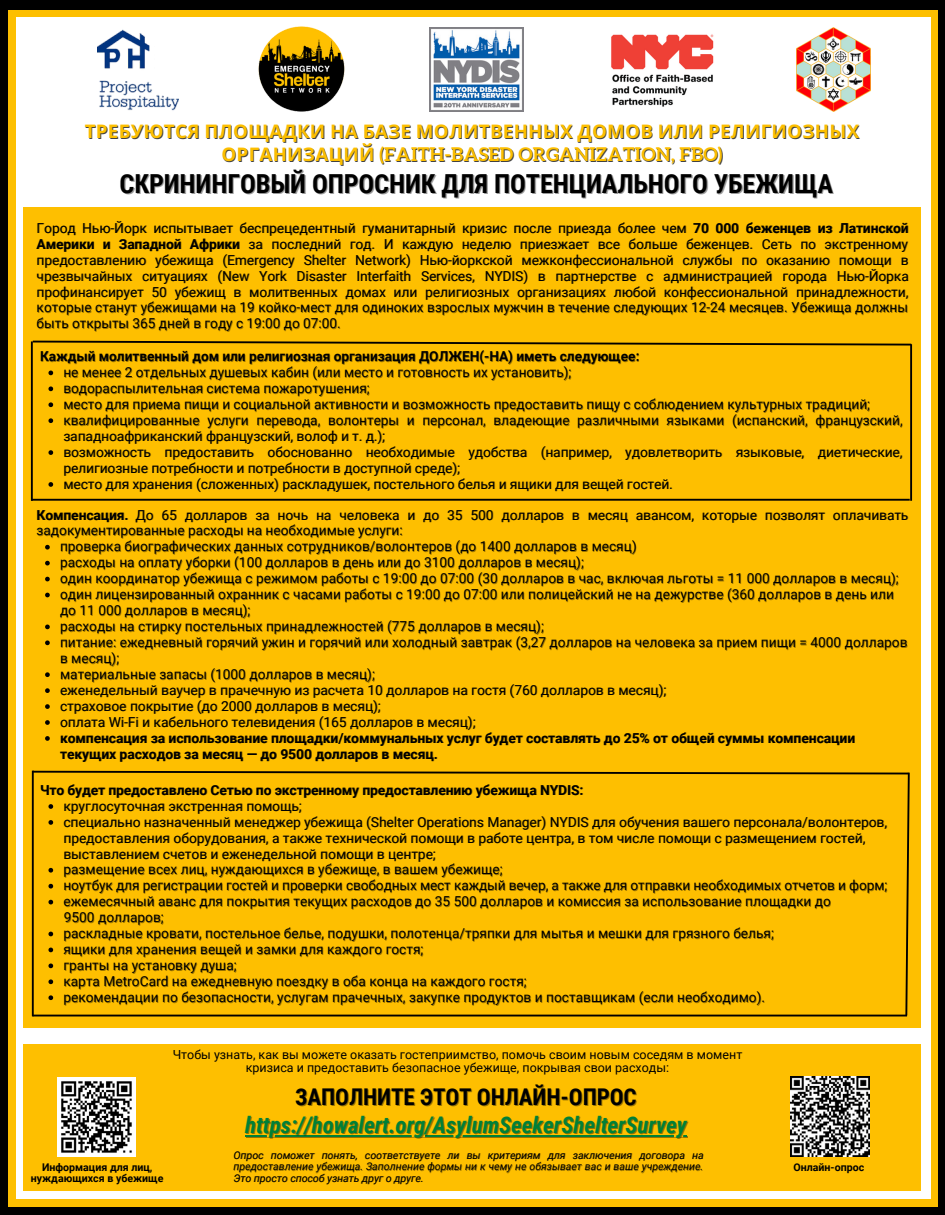
<style>
.page{position:relative;width:945px;height:1215px;background:#000}
.page>*{position:absolute;margin:0;border:0;box-sizing:border-box;transform-origin:0 0}
.t1{font:700 26.25px "Roboto Condensed";letter-spacing:-.005em;color:#000}
.t2{font:700 23.12px "Roboto Condensed";letter-spacing:-.005em;color:#000}
.t3{font:italic 700 23px "Roboto Condensed";letter-spacing:-.005em;color:#008037}
.t4{font:700 18.75px/23.5px "Noto Sans";letter-spacing:.015em;color:#fdbf00;text-align:center}
.t5{font:13.75px/16px "Roboto";color:#000}
.t6{font:700 13.75px/16px "Roboto";letter-spacing:-.005em;color:#000}
.t7{font:12.5px/13.1px "Roboto";color:#000;text-align:center}
.t8{font:italic 10.62px/11.5px "Roboto";letter-spacing:-.005em;color:#000;text-align:justify}
.t9{font:700 10.62px/10.6px "Roboto";color:#000;text-align:center}
.s1{font-family:"Aleo"}
.s2{font-weight:700}
</style>
<div class="page">
<div style="left:8px;top:10px;width:929px;height:1197px;background:#fdbf00"></div>
<div style="left:16px;top:17px;width:914px;height:1182px;background:#fff"></div>
<img style="left:429px;top:27px;width:94px;height:85px">
<img style="left:258px;top:27px;width:87px;height:84px">
<div style="left:23px;top:207px;width:898px;height:820px;background:#febf00"></div>
<img style="left:797px;top:27px;width:73px;height:85px">
<div style="left:23px;top:1044px;width:898px;height:147px;background:#febf00"></div>
<img style="left:97px;top:29px;width:53px;height:40px">
<img style="left:99px;top:80px;width:80px;height:31px">
<svg style="left:32px;top:340px;width:881px;height:6px"></svg>
<hr style="left:31px;top:499px;width:879px;height:2px;background:#000">
<hr style="left:31px;top:341px;width:2px;height:160px;background:#000">
<hr style="left:910px;top:344px;width:2px;height:157px;background:#000">
<img style="left:790px;top:1077px;width:80px;height:79px">
<img style="left:611px;top:34px;width:103px;height:73px">
<img style="left:57px;top:1078px;width:79px;height:79px">
<svg style="left:48px;top:371px;width:5px;height:4px"></svg>
<svg style="left:48px;top:386px;width:5px;height:5px"></svg>
<svg style="left:48px;top:402px;width:5px;height:5px"></svg>
<svg style="left:48px;top:418px;width:5px;height:5px"></svg>
<svg style="left:48px;top:450px;width:5px;height:5px"></svg>
<svg style="left:48px;top:482px;width:5px;height:5px"></svg>
<svg style="left:31px;top:770px;width:879px;height:247px"></svg>
<svg style="left:45px;top:545px;width:5px;height:5px"></svg>
<svg style="left:45px;top:561px;width:5px;height:4px"></svg>
<svg style="left:45px;top:577px;width:5px;height:4px"></svg>
<svg style="left:45px;top:593px;width:5px;height:4px"></svg>
<svg style="left:45px;top:625px;width:5px;height:4px"></svg>
<svg style="left:45px;top:640px;width:5px;height:5px"></svg>
<svg style="left:45px;top:672px;width:5px;height:5px"></svg>
<svg style="left:45px;top:688px;width:5px;height:5px"></svg>
<svg style="left:45px;top:704px;width:5px;height:5px"></svg>
<svg style="left:45px;top:720px;width:5px;height:5px"></svg>
<svg style="left:45px;top:736px;width:5px;height:5px"></svg>
<hr style="left:246px;top:1136px;width:442px;height:1px;background:#000;opacity:.4">
<hr style="left:245px;top:1135px;width:442px;height:1px;background:#008037">
<p class="t4" style="left:85px;top:119px;width:776px">ТРЕБУЮТСЯ ПЛОЩАДКИ НА БАЗЕ МОЛИТВЕННЫХ ДОМОВ ИЛИ РЕЛИГИОЗНЫХ<br>ОРГАНИЗАЦИЙ <span class="s1">(FAITH-BASED ORGANIZATION, FBO)</span></p>
<p class="t1" style="left:120px;top:169px;width:715px">СКРИНИНГОВЫЙ ОПРОСНИК ДЛЯ ПОТЕНЦИАЛЬНОГО УБЕЖИЩА</p>
<p class="t5" style="left:37px;top:220px;width:874px;text-align:justify">Город Нью-Йорк испытывает беспрецедентный гуманитарный кризис после приезда более чем <span class="s2">70 000 беженцев из Латинской Америки и Западной Африки</span> за последний год. И каждую неделю приезжает все больше беженцев. Сеть по экстренному предоставлению убежища (Emergency Shelter Network) Нью-йоркской межконфессиональной службы по оказанию помощи в чрезвычайных ситуациях (New York Disaster Interfaith Services, NYDIS) в партнерстве с администрацией города Нью-Йорка профинансирует 50 убежищ в молитвенных домах или религиозных организациях любой конфессиональной принадлежности, которые станут убежищами на 19 койко-мест для одиноких взрослых мужчин в течение следующих 12-24 месяцев. Убежища должны быть открыты 365 дней в году с 19:00 до 07:00.</p>
<p class="t6" style="left:40px;top:348px;width:601px">Каждый молитвенный дом или религиозная организация ДОЛЖЕН(-НА) иметь следующее:</p>
<p class="t5" style="left:63px;top:364px;width:510px">не менее 2 отдельных душевых кабин (или место и готовность их установить);</p>
<p class="t5" style="left:63px;top:380px;width:308px">водораспылительная система пожаротушения;</p>
<p class="t5" style="left:63px;top:396px;width:808px">место для приема пищи и социальной активности и возможность предоставить пищу с соблюдением культурных традиций;</p>
<p class="t5" style="left:63px;top:412px;width:841px">квалифицированные услуги перевода, волонтеры и персонал, владеющие различными языками (испанский, французский, западноафриканский французский, волоф и т. д.);</p>
<p class="t5" style="left:63px;top:444px;width:841px">возможность предоставить обоснованно необходимые удобства (например, удовлетворить языковые, диетические, религиозные потребности и потребности в доступной среде);</p>
<p class="t5" style="left:63px;top:476px;width:611px">место для хранения (сложенных) раскладушек, постельного белья и ящики для вещей гостей.</p>
<p class="t5" style="left:37px;top:507px;width:873px"><span class="s2">Компенсация.</span> До 65 долларов за ночь на человека и до 35 500 долларов в месяц авансом, которые позволят оплачивать задокументированные расходы на необходимые услуги:</p>
<p class="t5" style="left:60px;top:539px;width:578px">проверка биографических данных сотрудников/волонтеров (до 1400 долларов в месяц)</p>
<p class="t5" style="left:60px;top:555px;width:525px">расходы на оплату уборки (100 долларов в день или до 3100 долларов в месяц);</p>
<p class="t5" style="left:60px;top:571px;width:840px">один координатор убежища с режимом работы с 19:00 до 07:00 (30 долларов в час, включая льготы = 11 000 долларов в месяц);</p>
<p class="t5" style="left:60px;top:587px;width:836px">один лицензированный охранник с часами работы с 19:00 до 07:00 или полицейский не на дежурстве (360 долларов в день или до 11 000 долларов в месяц);</p>
<p class="t5" style="left:60px;top:618px;width:485px">расходы на стирку постельных принадлежностей (775 долларов в месяц);</p>
<p class="t5" style="left:60px;top:634px;width:849px">питание: ежедневный горячий ужин и горячий или холодный завтрак (3,27 долларов на человека за прием пищи = 4000 долларов в месяц);</p>
<p class="t5" style="left:60px;top:666px;width:316px">материальные запасы (1000 долларов в месяц);</p>
<p class="t5" style="left:60px;top:682px;width:608px">еженедельный ваучер в прачечную из расчета 10 долларов на гостя (760 долларов в месяц);</p>
<p class="t5" style="left:60px;top:698px;width:322px">страховое покрытие (до 2000 долларов в месяц);</p>
<p class="t5" style="left:60px;top:714px;width:417px">оплата Wi-Fi и кабельного телевидения (165 долларов в месяц);</p>
<p class="t6" style="left:60px;top:730px;width:797px">компенсация за использование площадки/коммунальных услуг будет составлять до 25% от общей суммы компенсации текущих расходов за месяц — до 9500 долларов в месяц.</p>
<p class="t6" style="left:40px;top:782px;width:545px">Что будет предоставлено Сетью по экстренному предоставлению убежища NYDIS:</p>
<p class="t5" style="left:63px;top:798px;width:240px">круглосуточная экстренная помощь;</p>
<p class="t5" style="left:63px;top:814px;width:825px">специально назначенный менеджер убежища (Shelter Operations Manager) NYDIS для обучения вашего персонала/волонтеров, предоставления оборудования, а также технической помощи в работе центра, в том числе помощи с размещением гостей, выставлением счетов и еженедельной помощи в центре;</p>
<p class="t5" style="left:63px;top:862px;width:441px">размещение всех лиц, нуждающихся в убежище, в вашем убежище;</p>
<p class="t5" style="left:63px;top:878px;width:825px">ноутбук для регистрации гостей и проверки свободных мест каждый вечер, а также для отправки необходимых отчетов и форм;</p>
<p class="t5" style="left:63px;top:894px;width:769px">ежемесячный аванс для покрытия текущих расходов до 35 500 долларов и комиссия за использование площадки до</p>
<p class="t5" style="left:63px;top:926px;width:712px">раскладные кровати, постельное белье, подушки, полотенца/тряпки для мытья и мешки для грязного белья;</p>
<p class="t5" style="left:63px;top:941px;width:362px">ящики для хранения вещей и замки для каждого гостя;</p>
<p class="t5" style="left:63px;top:957px;width:175px">гранты на установку душа;</p>
<p class="t5" style="left:63px;top:973px;width:465px">карта MetroCard на ежедневную поездку в оба конца на каждого гостя;</p>
<p class="t5" style="left:63px;top:989px;width:703px">рекомендации по безопасности, услугам прачечных, закупке продуктов и поставщикам (если необходимо).</p>
<p class="t5" style="left:64px;top:910px;width:102px">9500 долларов;</p>
<p class="t7" style="left:173px;top:1048px;width:571px">Чтобы узнать, как вы можете оказать гостеприимство, помочь своим новым соседям в момент кризиса и предоставить безопасное убежище, покрывая свои расходы:</p>
<p class="t2" style="left:295px;top:1084px;width:343px">ЗАПОЛНИТЕ ЭТОТ ОНЛАЙН-ОПРОС</p>
<p class="t3" style="left:245px;top:1111px;width:443px">https://howalert.org/AsylumSeekerShelterSurvey</p>
<p class="t8" style="left:234px;top:1149px;width:472px">Опрос поможет понять, соответствуете ли вы критериям для заключения договора на предоставление убежища. Заполнение формы ни к чему не обязывает вас и ваше учреждение.<br>Это просто способ узнать друг о друге.</p>
<p class="t9" style="left:31px;top:1162px;width:134px">Информация для лиц, нуждающихся в убежище</p>
<p class="t9" style="left:793px;top:1162px;width:72px">Онлайн-опрос</p>
</div>
